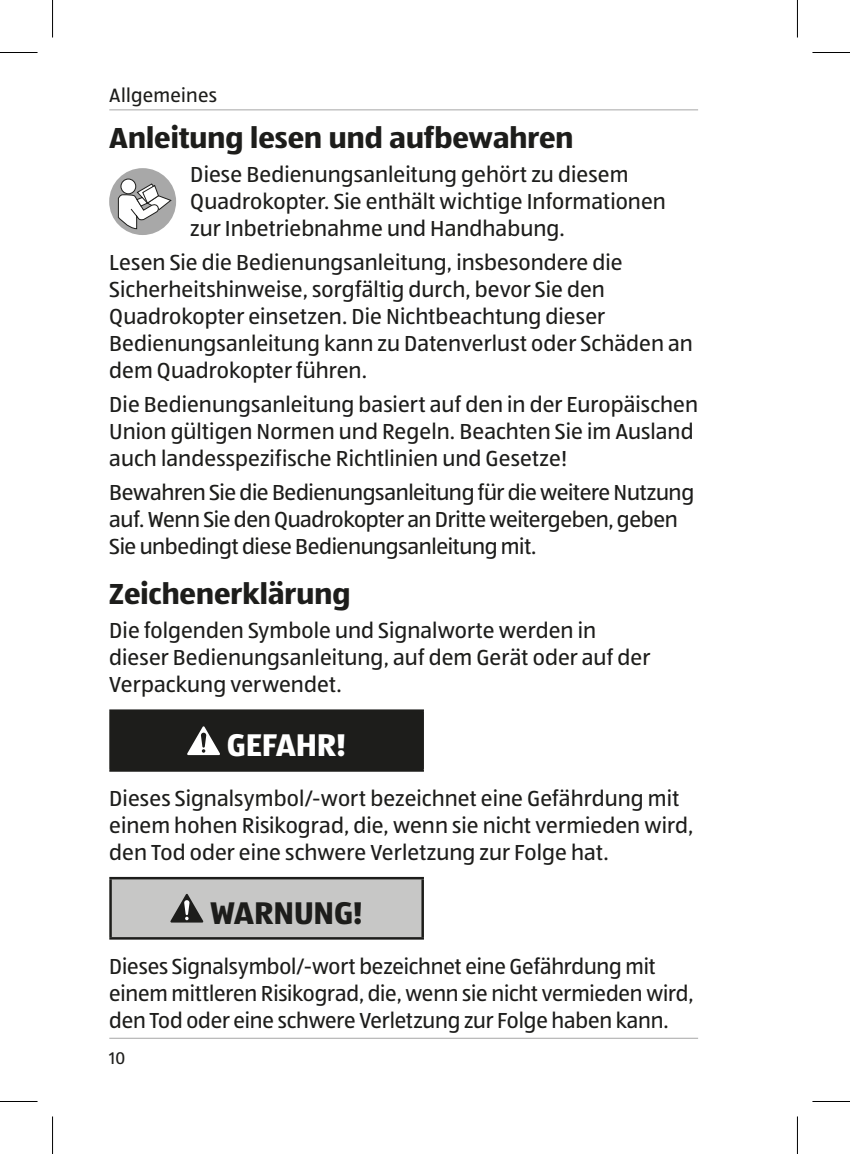
<style>
.page{position:relative;width:850px;height:1154px;background:#fff}
.page>*{position:absolute;margin:0;border:0;box-sizing:border-box;transform-origin:0 0}
.t1{font:700 32.5px "ALDISUEDOT";letter-spacing:-.005em;color:#1d1d1b}
.t2{font:700 32.5px "ALDISUEDOT";letter-spacing:-.01em;color:#fff}
.t3{font:30px "ALDISUEDTF Bold";color:#1d1d1b}
.t4{font:22.5px/27px "ALDISUEDOT";color:#1d1d1b}
.t5{font:22.5px/27px "ALDISUEDOT";letter-spacing:-.02em;color:#1d1d1b}
.t6{font:20px "ALDISUEDOT";letter-spacing:.015em;color:#1d1d1b}
.t7{font:17.5px "ALDISUEDOT";color:#1d1d1b}
</style>
<div class="page">
<hr style="left:109px;top:109px;width:588px;height:1px;background:#b8b8b8">
<hr style="left:109px;top:1038px;width:588px;height:1px;background:#b8b8b8">
<div style="left:110px;top:711px;width:312px;height:59px;background:#1d1d1b"></div>
<hr style="left:109px;top:709px;width:315px;height:3px;background:#1d1d1b">
<hr style="left:109px;top:712px;width:3px;height:57px;background:#1d1d1b">
<hr style="left:421px;top:712px;width:3px;height:57px;background:#1d1d1b">
<hr style="left:109px;top:769px;width:315px;height:3px;background:#1d1d1b">
<svg style="left:187px;top:726px;width:33px;height:29px"></svg>
<div style="left:110px;top:878px;width:312px;height:60px;background:#c7c7c6"></div>
<hr style="left:109px;top:877px;width:315px;height:2px;background:#1d1d1b">
<hr style="left:109px;top:879px;width:3px;height:58px;background:#1d1d1b">
<hr style="left:421px;top:879px;width:3px;height:58px;background:#1d1d1b">
<hr style="left:109px;top:937px;width:315px;height:2px;background:#1d1d1b">
<svg style="left:170px;top:894px;width:33px;height:28px"></svg>
<div style="left:109px;top:168px;width:67px;height:67px;background:#a8a8a8;border-radius:50%"></div>
<svg style="left:121px;top:179px;width:15px;height:15px"></svg>
<div style="left:120px;top:179px;width:16px;height:15px;border:1px solid #1d1d1b;border-radius:50%"></div>
<svg style="left:117px;top:183px;width:55px;height:46px"></svg>
<hr style="left:0;top:52px;width:38px;height:1px;background:#000">
<hr style="left:812px;top:52px;width:37px;height:1px;background:#000">
<hr style="left:0;top:1101px;width:38px;height:1px;background:#000">
<hr style="left:812px;top:1101px;width:37px;height:1px;background:#000">
<hr style="left:52px;top:0;width:1px;height:38px;background:#000">
<hr style="left:52px;top:1116px;width:1px;height:38px;background:#000">
<hr style="left:796px;top:0;width:1px;height:38px;background:#000">
<hr style="left:796px;top:1116px;width:1px;height:38px;background:#000">
<p class="t6" style="left:109px;top:83px;width:109px">Allgemeines</p>
<h2 class="t3" style="left:109px;top:118px;width:465px">Anleitung lesen und aufbewahren</h2>
<p class="t4" style="left:190px;top:160px;width:477px">Diese Bedienungsanleitung gehört zu diesem<br>Quadrokopter. Sie enthält wichtige Informationen zur Inbetriebnahme und Handhabung.</p>
<p class="t4" style="left:109px;top:248px;width:585px">Lesen Sie die Bedienungsanleitung, insbesondere die Sicherheitshinweise, sorgfältig durch, bevor Sie den Quadrokopter einsetzen. Die Nichtbeachtung dieser Bedienungsanleitung kann zu Datenverlust oder Schäden an dem Quadrokopter führen.</p>
<p class="t4" style="left:109px;top:390px;width:590px">Die Bedienungsanleitung basiert auf den in der Europäischen<br>Union gültigen Normen und Regeln. Beachten Sie im Ausland auch landesspezifische Richtlinien und Gesetze!</p>
<p class="t5" style="left:109px;top:478px;width:586px">Bewahren Sie die Bedienungsanleitung für die weitere Nutzung auf. Wenn Sie den Quadrokopter an Dritte weitergeben, geben<br>Sie unbedingt diese Bedienungsanleitung mit.</p>
<h2 class="t3" style="left:109px;top:575px;width:242px">Zeichenerklärung</h2>
<p class="t4" style="left:109px;top:616px;width:542px">Die folgenden Symbole und Signalworte werden in dieser Bedienungsanleitung, auf dem Gerät oder auf der<br>Verpackung verwendet.</p>
<h1 class="t2" style="left:227px;top:723px;width:121px">GEFAHR!</h1>
<p class="t4" style="left:109px;top:784px;width:585px">Dieses Signalsymbol/-wort bezeichnet eine Gefährdung mit einem hohen Risikograd, die, wenn sie nicht vermieden wird, den Tod oder eine schwere Verletzung zur Folge hat.</p>
<h1 class="t1" style="left:210px;top:891px;width:154px">WARNUNG!</h1>
<p class="t4" style="left:109px;top:952px;width:585px">Dieses Signalsymbol/-wort bezeichnet eine Gefährdung mit einem mittleren Risikograd, die, wenn sie nicht vermieden wird, den Tod oder eine schwere Verletzung zur Folge haben kann.</p>
<p class="t7" style="left:109px;top:1047px;width:18px">10</p>
</div>
